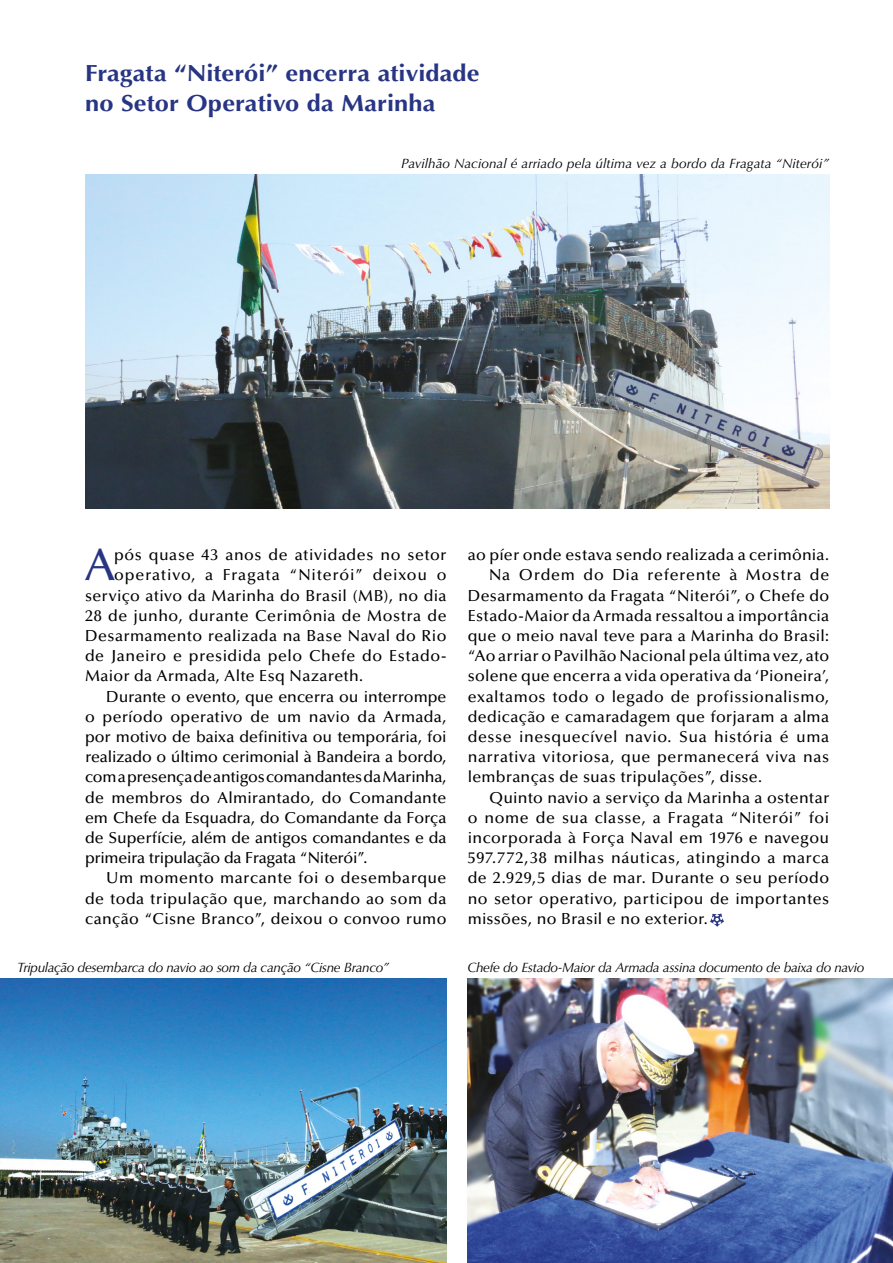
<style>
.page{position:relative;width:893px;height:1263px;background:#fff}
.page>*{position:absolute;margin:0;border:0;box-sizing:border-box;transform-origin:0 0}
.CORPO{font:500 45.3px "Optima LT Std";color:#283583}
.TITULO{font:700 23.4px/30.3px "Optima LT Std";color:#283583;scale:1.09 1}
.CORPO-2{font:500 15.9px/20.2px "Optima LT Std";letter-spacing:.025em;color:#000;text-align:justify}
.CORPO-3{font:500 15.9px "Optima LT Std";letter-spacing:.05em;color:#000}
.LEGENDA{font:italic 13.5px "Optima LT Std";letter-spacing:-.02em;color:#000}
.LEGENDA-2{font:italic 13.5px "Optima LT Std";letter-spacing:.005em;color:#000}
</style>
<div class="page">
<img style="left:85px;top:174px;width:744px;height:334px">
<img style="left:468px;top:978px;width:425px;height:285px">
<img style="left:0;top:978px;width:446px;height:285px">
<svg style="left:710px;top:913px;width:14px;height:14px"></svg>
<p class="TITULO" style="left:85px;top:58px;width:363px">Fragata “Niterói” encerra atividade no Setor Operativo da Marinha</p>
<p class="LEGENDA-2" style="left:401px;top:156px;width:430px">Pavilhão Nacional é arriado pela última vez a bordo da Fragata “Niterói”</p>
<p class="CORPO" style="left:85px;top:540px;width:32px">A</p>
<p class="CORPO-2" style="left:114px;top:545px;width:334px">pós quase 43 anos de atividades no setor</p>
<p class="CORPO-3" style="left:114px;top:566px;width:334px">operativo, a Fragata “Niterói” deixou o</p>
<p class="CORPO-2" style="left:85px;top:586px;width:363px">serviço ativo da Marinha do Brasil (MB), no dia</p>
<p class="CORPO-2" style="left:85px;top:606px;width:363px">28 de junho, durante Cerimônia de Mostra de</p>
<p class="CORPO-2" style="left:85px;top:626px;width:363px">Desarmamento realizada na Base Naval do Rio</p>
<p class="CORPO-2" style="left:85px;top:646px;width:363px">de Janeiro e presidida pelo Chefe do Estado-</p>
<p class="CORPO-2" style="left:85px;top:666px;width:280px">Maior da Armada, Alte Esq Nazareth.</p>
<p class="CORPO-2" style="left:85px;top:687px;width:363px;text-indent:21px">Durante o evento, que encerra ou interrompe o período operativo de um navio da Armada, por motivo de baixa definitiva ou temporária, foi realizado o último cerimonial à Bandeira a bordo, com a presença de antigos comandantes da Marinha, de membros do Almirantado, do Comandante em Chefe da Esquadra, do Comandante da Força de Superfície, além de antigos comandantes e da primeira tripulação da Fragata “Niterói”.</p>
<p class="CORPO-2" style="left:85px;top:868px;width:363px;text-indent:21px">Um momento marcante foi o desembarque de toda tripulação que, marchando ao som da canção “Cisne Branco”, deixou o convoo rumo</p>
<p class="CORPO-2" style="left:468px;top:545px;width:363px">ao píer onde estava sendo realizada a cerimônia.</p>
<p class="CORPO-2" style="left:468px;top:565px;width:363px;text-indent:21px">Na Ordem do Dia referente à Mostra de Desarmamento da Fragata “Niterói”, o Chefe do Estado-Maior da Armada ressaltou a importância que o meio naval teve para a Marinha do Brasil: “Ao arriar o Pavilhão Nacional pela última vez, ato solene que encerra a vida operativa da ‘Pioneira’, exaltamos todo o legado de profissionalismo, dedicação e camaradagem que forjaram a alma desse inesquecível navio. Sua história é uma narrativa vitoriosa, que permanecerá viva nas lembranças de suas tripulações”, disse.</p>
<p class="CORPO-2" style="left:468px;top:787px;width:363px;text-indent:21px">Quinto navio a serviço da Marinha a ostentar o nome de sua classe, a Fragata “Niterói” foi incorporada à Força Naval em 1976 e navegou 597.772,38 milhas náuticas, atingindo a marca de 2.929,5 dias de mar. Durante o seu período no setor operativo, participou de importantes missões, no Brasil e no exterior.</p>
<p class="LEGENDA" style="left:17px;top:960px;width:374px">Tripulação desembarca do navio ao som da canção “Cisne Branco”</p>
<p class="LEGENDA" style="left:467px;top:960px;width:398px">Chefe do Estado-Maior da Armada assina documento de baixa do navio</p>
</div>
